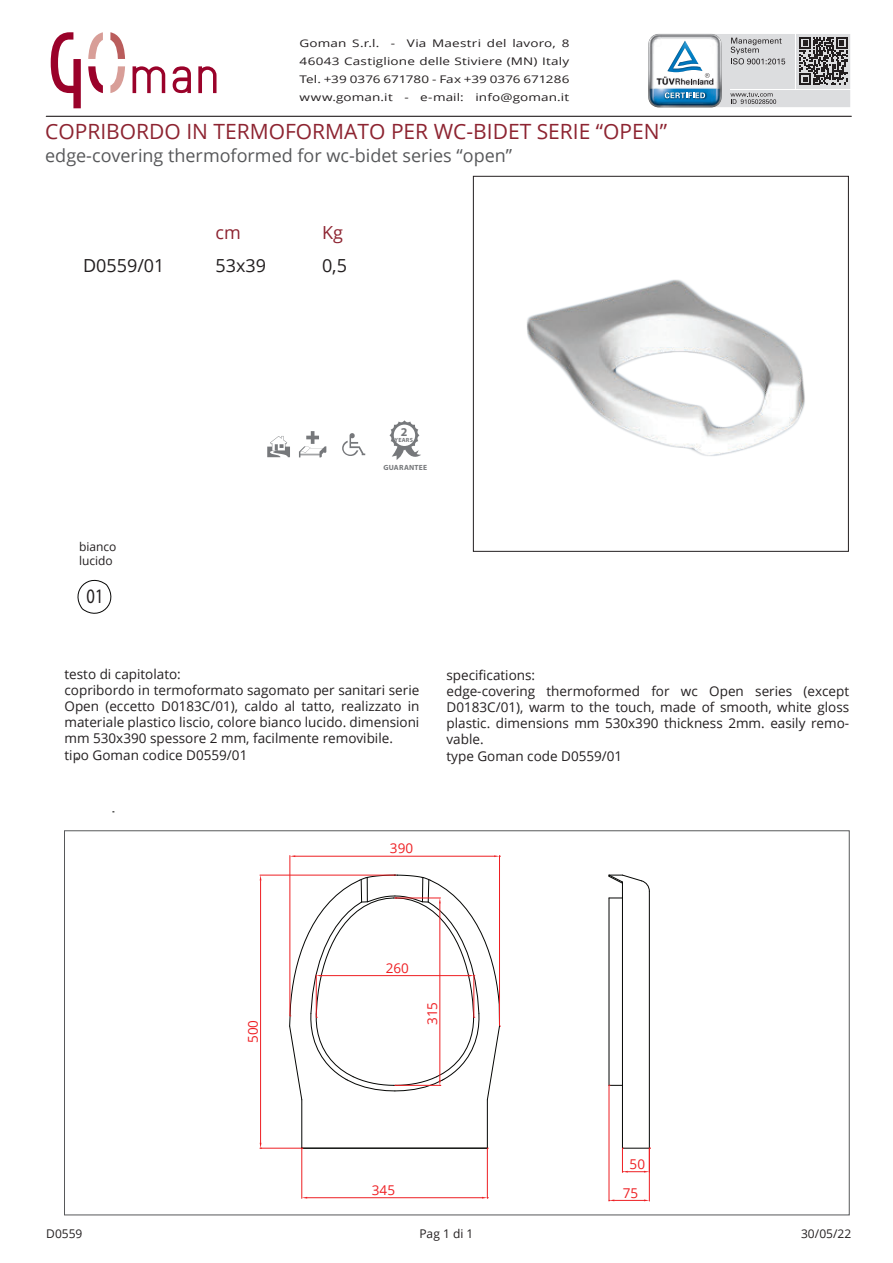
<style>
.page{position:relative;width:893px;height:1263px;background:#fff}
.page>*{position:absolute;margin:0;border:0;box-sizing:border-box;transform-origin:0 0}
.t1{font:21px "Open Sans";color:#8d2431}
.t2{font:20.7px "Myriad Pro";color:#231f20;scale:.8 1}
.t3{font:18px "Open Sans";color:#57585a}
.t4{font:18px "Open Sans";color:#231f20}
.t5{font:18px "Open Sans";color:#8d2431}
.t6{font:13.5px/16.2px "Open Sans";color:#231f20}
.t7{font:13.5px/28.7px "Open Sans";color:#ee1f23;text-align:center}
.t8{font:12px/14.4px "Open Sans";color:#231f20}
.t9{font:700 12px "Myriad Pro";color:#76787b}
.t10{font:10.5px/18px "Open Sans";letter-spacing:.01em;color:#231f20;text-align:justify;scale:1.29 1}
.t11{font:700 7.5px "Myriad Pro";letter-spacing:.025em;color:#76787b}
.t12{font:700 6px "Myriad Pro";letter-spacing:.04em;color:#76787b}
</style>
<div class="page">
<hr style="left:46px;top:116px;width:805px;height:1px;background:#231f20">
<svg style="left:648px;top:33px;width:202px;height:75px"></svg>
<svg style="left:88px;top:66px;width:15px;height:27px"></svg>
<svg style="left:198px;top:66px;width:19px;height:27px"></svg>
<svg style="left:133px;top:66px;width:32px;height:27px"></svg>
<svg style="left:173px;top:66px;width:18px;height:27px"></svg>
<svg style="left:88px;top:32px;width:15px;height:27px"></svg>
<svg style="left:110px;top:32px;width:15px;height:27px"></svg>
<svg style="left:110px;top:66px;width:15px;height:27px"></svg>
<svg style="left:51px;top:32px;width:30px;height:76px"></svg>
<svg style="left:342px;top:433px;width:23px;height:23px"></svg>
<svg style="left:267px;top:436px;width:23px;height:21px"></svg>
<svg style="left:299px;top:431px;width:27px;height:26px"></svg>
<svg style="left:77px;top:579px;width:35px;height:35px"></svg>
<div style="left:473px;top:176px;width:376px;height:375px;border:1px solid #231f20"></div>
<svg style="left:389px;top:420px;width:32px;height:40px"></svg>
<img style="left:526px;top:279px;width:279px;height:177px">
<hr style="left:302px;top:1148px;width:185px;height:1px;background:#040503">
<hr style="left:260px;top:875px;width:134px;height:1px;background:#ee1f23">
<hr style="left:260px;top:1148px;width:41px;height:1px;background:#ee1f23">
<hr style="left:260px;top:880px;width:1px;height:263px;background:#ee1f23">
<hr style="left:290px;top:855px;width:1px;height:160px;background:#ee1f23">
<hr style="left:499px;top:855px;width:1px;height:171px;background:#ee1f23">
<hr style="left:295px;top:856px;width:199px;height:1px;background:#ee1f23">
<hr style="left:302px;top:1100px;width:1px;height:48px;background:#040503">
<hr style="left:487px;top:1100px;width:1px;height:48px;background:#040503">
<hr style="left:302px;top:1148px;width:1px;height:50px;background:#ee1f23">
<hr style="left:487px;top:1148px;width:1px;height:50px;background:#ee1f23">
<hr style="left:307px;top:1197px;width:175px;height:1px;background:#ee1f23">
<svg style="left:289px;top:875px;width:211px;height:225px"></svg>
<hr style="left:649px;top:891px;width:1px;height:257px;background:#040503">
<hr style="left:622px;top:882px;width:1px;height:266px;background:#040503">
<hr style="left:609px;top:898px;width:1px;height:187px;background:#040503">
<svg style="left:609px;top:898px;width:13px;height:1px"></svg>
<hr style="left:649px;top:1148px;width:1px;height:53px;background:#ee1f23">
<hr style="left:609px;top:1086px;width:1px;height:115px;background:#ee1f23">
<hr style="left:614px;top:1200px;width:30px;height:1px;background:#ee1f23">
<svg style="left:622px;top:1148px;width:27px;height:24px"></svg>
<svg style="left:609px;top:1085px;width:13px;height:1px"></svg>
<svg style="left:608px;top:874px;width:42px;height:17px"></svg>
<p class="t10" style="left:299px;top:34px;width:211px">Goman S.r.l. - Via Maestri del lavoro, 8<br>46043 Castiglione delle Stiviere (MN) Italy Tel. +39 0376 671780 - Fax +39 0376 671286 www.goman.it - e-mail: info@goman.it</p>
<h1 class="t1" style="left:45px;top:117px;width:623px">COPRIBORDO IN TERMOFORMATO PER WC-BIDET SERIE “OPEN”</h1>
<h3 class="t3" style="left:45px;top:143px;width:468px">edge-covering thermoformed for wc-bidet series “open”</h3>
<h3 class="t4" style="left:83px;top:253px;width:83px">D0559/01</h3>
<h3 class="t5" style="left:215px;top:221px;width:27px">cm</h3>
<h3 class="t4" style="left:215px;top:253px;width:52px">53x39</h3>
<h3 class="t5" style="left:322px;top:221px;width:22px">Kg</h3>
<h3 class="t4" style="left:322px;top:253px;width:27px">0,5</h3>
<p class="t8" style="left:79px;top:539px;width:39px">bianco lucido</p>
<h2 class="t2" style="left:87px;top:584px;width:23px">01</h2>
<p class="t9" style="left:401px;top:424px;width:8px">2</p>
<p class="t12" style="left:395px;top:436px;width:20px">YEARS</p>
<p class="t11" style="left:384px;top:463px;width:45px">GUARANTEE</p>
<p class="t6" style="left:64px;top:665px;width:356px">testo di capitolato:<br>copribordo in termoformato sagomato per sanitari serie Open (eccetto D0183C/01), caldo al tatto, realizzato in materiale plastico liscio, colore bianco lucido. dimensioni mm 530x390 spessore 2 mm, facilmente removibile. tipo Goman codice D0559/01</p>
<p class="t6" style="left:446px;top:666px;width:404px">specifications:<br>edge-covering thermoformed for wc Open series (except D0183C/01), warm to the touch, made of smooth, white gloss plastic. dimensions mm 530x390 thickness 2mm. easily remo&shy;vable.<br>type Goman code D0559/01</p>
<p class="t7" style="left:390px;top:834px;width:25px">390</p>
<p class="t7" style="left:238px;top:1043px;width:25px;rotate:-90deg">500</p>
<p class="t7" style="left:386px;top:953px;width:25px">260</p>
<p class="t7" style="left:417px;top:1025px;width:25px;rotate:-90deg">315</p>
<p class="t7" style="left:372px;top:1175px;width:25px">345</p>
<p class="t7" style="left:623px;top:1149px;width:24px">50<br>75</p>
<p class="t8" style="left:46px;top:1226px;width:38px">D0559</p>
<p class="t8" style="left:419px;top:1226px;width:56px">Pag 1 di 1</p>
<p class="t8" style="left:801px;top:1226px;width:52px">30/05/22</p>
</div>
